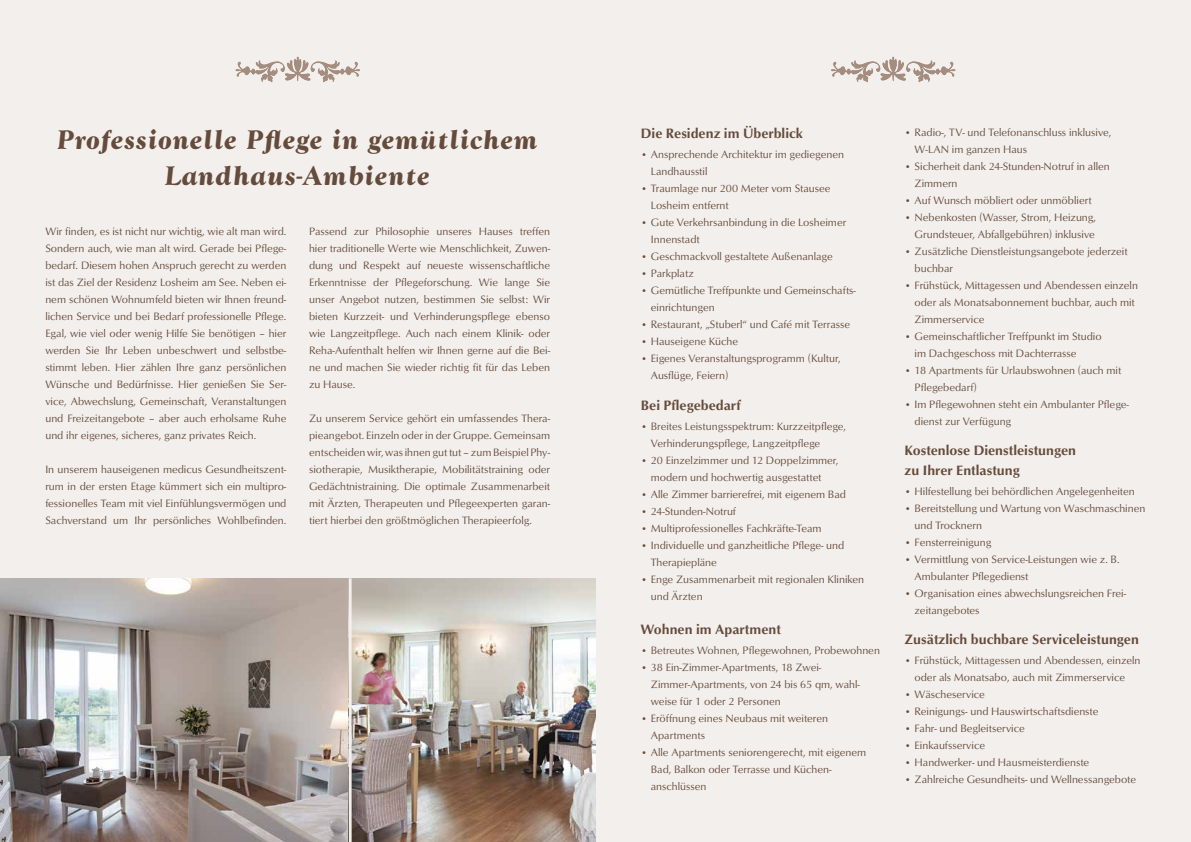
<style>
.page{position:relative;width:1191px;height:842px;background:#f3efec}
.page>*{position:absolute;margin:0;border:0;box-sizing:border-box;transform-origin:0 0}
.t1{font:italic 700 28px/36px "Goudy T";color:#654b3b;text-align:center}
.t2{font:500 14px/20px "O004 T";color:#654b3b}
.t3{font:11px/17px "O004 T";color:#654b3b}
.s1{font-size:10px}
</style>
<div class="page">
<svg style="left:235px;top:57px;width:125px;height:25px"></svg>
<svg style="left:831px;top:57px;width:124px;height:25px"></svg>
<img style="left:0;top:578px;width:349px;height:264px">
<img style="left:351px;top:578px;width:244px;height:264px">
<h1 class="t1" style="left:57px;top:121px;width:483px">Professionelle Pflege in gemütlichem<br>Landhaus-Ambiente</h1>
<p class="t3" style="left:45px;top:223px;width:242px;text-align:justify">Wir finden, es ist nicht nur wichtig, wie alt man wird.<br>Sondern auch, wie man alt wird. Gerade bei Pflege&shy;bedarf. Diesem hohen Anspruch gerecht zu werden ist das Ziel der Residenz Losheim am See. Neben ei&shy;nem schönen Wohnumfeld bieten wir Ihnen freund&shy;lichen Service und bei Bedarf professionelle Pflege.<br>Egal, wie viel oder wenig Hilfe Sie benötigen – hier werden Sie Ihr Leben unbeschwert und selbstbe&shy;stimmt leben. Hier zählen Ihre ganz persönlichen Wünsche und Bedürfnisse. Hier genießen Sie Ser&shy;vice, Abwechslung, Gemeinschaft, Veranstaltungen und Freizeitangebote – aber auch erholsame Ruhe und ihr eigenes, sicheres, ganz privates Reich.</p>
<p class="t3" style="left:45px;top:461px;width:242px;text-align:justify">In unserem hauseigenen medicus Gesundheitszent&shy;rum in der ersten Etage kümmert sich ein multipro&shy;fessionelles Team mit viel Einfühlungsvermögen und Sachverstand um Ihr persönliches Wohlbefinden.</p>
<p class="t3" style="left:309px;top:223px;width:242px;text-align:justify">Passend zur Philosophie unseres Hauses treffen hier traditionelle Werte wie Menschlichkeit, Zuwen&shy;dung und Respekt auf neueste wissenschaftliche Erkenntnisse der Pflegeforschung. Wie lange Sie unser Angebot nutzen, bestimmen Sie selbst: Wir bieten Kurzzeit- und Verhinderungspflege ebenso wie Langzeitpflege. Auch nach einem Klinik- oder Reha-Aufenthalt helfen wir Ihnen gerne auf die Bei&shy;ne und machen Sie wieder richtig fit für das Leben zu Hause.</p>
<p class="t3" style="left:309px;top:410px;width:242px;text-align:justify">Zu unserem Service gehört ein umfassendes Thera&shy;pieangebot. Einzeln oder in der Gruppe. Gemeinsam entscheiden wir, was ihnen gut tut – zum Beispiel Phy&shy;siotherapie, Musiktherapie, Mobilitätstraining oder Gedächtnistraining. Die optimale Zusammenarbeit mit Ärzten, Therapeuten und Pflegeexperten garan&shy;tiert hierbei den größtmöglichen Therapieerfolg.</p>
<p class="t2" style="left:641px;top:124px;width:163px">Die Residenz im Überblick</p>
<p class="t3" style="left:651px;top:146px;width:195px;text-indent:-10px"><span class="s1">•</span> Ansprechende Architektur im gediegenen<br>Landhausstil</p>
<p class="t3" style="left:651px;top:180px;width:181px;text-indent:-10px"><span class="s1">•</span> Traumlage nur 200 Meter vom Stausee<br>Losheim entfernt</p>
<p class="t3" style="left:651px;top:214px;width:197px;text-indent:-10px"><span class="s1">•</span> Gute Verkehrsanbindung in die Losheimer<br>Innenstadt</p>
<p class="t3" style="left:641px;top:248px;width:193px"><span class="s1">•</span> Geschmackvoll gestaltete Außenanlage</p>
<p class="t3" style="left:641px;top:265px;width:54px"><span class="s1">•</span> Parkplatz</p>
<p class="t3" style="left:651px;top:282px;width:207px;text-indent:-10px"><span class="s1">•</span> Gemütliche Treffpunkte und Gemeinschafts&shy;einrichtungen</p>
<p class="t3" style="left:641px;top:316px;width:211px"><span class="s1">•</span> Restaurant, „Stuberl“ und Café mit Terrasse</p>
<p class="t3" style="left:641px;top:333px;width:99px"><span class="s1">•</span> Hauseigene Küche</p>
<p class="t3" style="left:651px;top:350px;width:191px;text-indent:-10px"><span class="s1">•</span> Eigenes Veranstaltungsprogramm (Kultur,<br>Ausflüge, Feiern)</p>
<p class="t2" style="left:641px;top:395px;width:101px">Bei Pflegebedarf</p>
<p class="t3" style="left:651px;top:417px;width:197px;text-indent:-10px"><span class="s1">•</span> Breites Leistungsspektrum: Kurzzeitpflege,<br>Verhinderungspflege, Langzeitpflege</p>
<p class="t3" style="left:651px;top:451px;width:189px;text-indent:-10px"><span class="s1">•</span> 20 Einzelzimmer und 12 Doppelzimmer, modern und hochwertig ausgestattet</p>
<p class="t3" style="left:641px;top:485px;width:206px"><span class="s1">•</span> Alle Zimmer barrierefrei, mit eigenem Bad</p>
<p class="t3" style="left:641px;top:502px;width:97px"><span class="s1">•</span> 24-Stunden-Notruf</p>
<p class="t3" style="left:641px;top:519px;width:182px"><span class="s1">•</span> Multiprofessionelles Fachkräfte-Team</p>
<p class="t3" style="left:651px;top:536px;width:195px;text-indent:-10px"><span class="s1">•</span> Individuelle und ganzheitliche Pflege- und<br>Therapiepläne</p>
<p class="t3" style="left:651px;top:570px;width:215px;text-indent:-10px"><span class="s1">•</span> Enge Zusammenarbeit mit regionalen Kliniken und Ärzten</p>
<p class="t2" style="left:641px;top:619px;width:141px">Wohnen im Apartment</p>
<p class="t3" style="left:641px;top:641px;width:241px"><span class="s1">•</span> Betreutes Wohnen, Pflegewohnen, Probewohnen</p>
<p class="t3" style="left:651px;top:658px;width:210px;text-indent:-10px"><span class="s1">•</span> 38 Ein-Zimmer-Apartments, 18 Zwei-<br>Zimmer-Apartments, von 24 bis 65 qm, wahl&shy;weise für 1 oder 2 Personen</p>
<p class="t3" style="left:651px;top:709px;width:179px;text-indent:-10px"><span class="s1">•</span> Eröffnung eines Neubaus mit weiteren<br>Apartments</p>
<p class="t3" style="left:651px;top:743px;width:217px;text-indent:-10px"><span class="s1">•</span> Alle Apartments seniorengerecht, mit eigenem<br>Bad, Balkon oder Terrasse und Küchen&shy;anschlüssen</p>
<p class="t3" style="left:914px;top:124px;width:198px;text-indent:-10px"><span class="s1">•</span> Radio-, TV- und Telefonanschluss inklusive,<br>W-LAN im ganzen Haus</p>
<p class="t3" style="left:914px;top:158px;width:197px;text-indent:-10px"><span class="s1">•</span> Sicherheit dank 24-Stunden-Notruf in allen<br>Zimmern</p>
<p class="t3" style="left:904px;top:192px;width:189px"><span class="s1">•</span> Auf Wunsch möbliert oder unmöbliert</p>
<p class="t3" style="left:904px;top:209px;width:193px;text-align:right"><span class="s1">•</span> Nebenkosten (Wasser, Strom, Heizung,<br>Grundsteuer, Abfallgebühren) inklusive</p>
<p class="t3" style="left:914px;top:243px;width:215px;text-indent:-10px"><span class="s1">•</span> Zusätzliche Dienstleistungsangebote jederzeit buchbar</p>
<p class="t3" style="left:914px;top:277px;width:225px;text-indent:-10px"><span class="s1">•</span> Frühstück, Mittagessen und Abendessen einzeln oder als Monatsabonnement buchbar, auch mit<br>Zimmerservice</p>
<p class="t3" style="left:914px;top:328px;width:189px;text-indent:-10px"><span class="s1">•</span> Gemeinschaftlicher Treffpunkt im Studio im Dachgeschoss mit Dachterrasse</p>
<p class="t3" style="left:914px;top:362px;width:208px;text-indent:-10px"><span class="s1">•</span> 18 Apartments für Urlaubswohnen (auch mit<br>Pflegebedarf)</p>
<p class="t3" style="left:914px;top:396px;width:216px;text-indent:-10px"><span class="s1">•</span> Im Pflegewohnen steht ein Ambulanter Pflege&shy;dienst zur Verfügung</p>
<p class="t2" style="left:904px;top:440px;width:173px">Kostenlose Dienstleistungen zu Ihrer Entlastung</p>
<p class="t3" style="left:904px;top:483px;width:232px"><span class="s1">•</span> Hilfestellung bei behördlichen Angelegenheiten</p>
<p class="t3" style="left:914px;top:500px;width:232px;text-indent:-10px"><span class="s1">•</span> Bereitstellung und Wartung von Waschmaschinen und Trocknern</p>
<p class="t3" style="left:904px;top:534px;width:88px"><span class="s1">•</span> Fensterreinigung</p>
<p class="t3" style="left:914px;top:551px;width:206px;text-indent:-10px"><span class="s1">•</span> Vermittlung von Service-Leistungen wie z. B.<br>Ambulanter Pflegedienst</p>
<p class="t3" style="left:914px;top:585px;width:213px;text-indent:-10px"><span class="s1">•</span> Organisation eines abwechslungsreichen Frei&shy;zeitangebotes</p>
<p class="t2" style="left:904px;top:629px;width:236px">Zusätzlich buchbare Serviceleistungen</p>
<p class="t3" style="left:904px;top:652px;width:237px;text-align:center"><span class="s1">•</span> Frühstück, Mittagessen und Abendessen, einzeln oder als Monatsabo, auch mit Zimmerservice</p>
<p class="t3" style="left:904px;top:686px;width:82px"><span class="s1">•</span> Wäscheservice</p>
<p class="t3" style="left:904px;top:703px;width:195px"><span class="s1">•</span> Reinigungs- und Hauswirtschaftsdienste</p>
<p class="t3" style="left:904px;top:720px;width:122px"><span class="s1">•</span> Fahr- und Begleitservice</p>
<p class="t3" style="left:904px;top:737px;width:82px"><span class="s1">•</span> Einkaufsservice</p>
<p class="t3" style="left:904px;top:754px;width:186px"><span class="s1">•</span> Handwerker- und Hausmeisterdienste</p>
<p class="t3" style="left:904px;top:771px;width:233px"><span class="s1">•</span> Zahlreiche Gesundheits- und Wellnessangebote</p>
</div>
